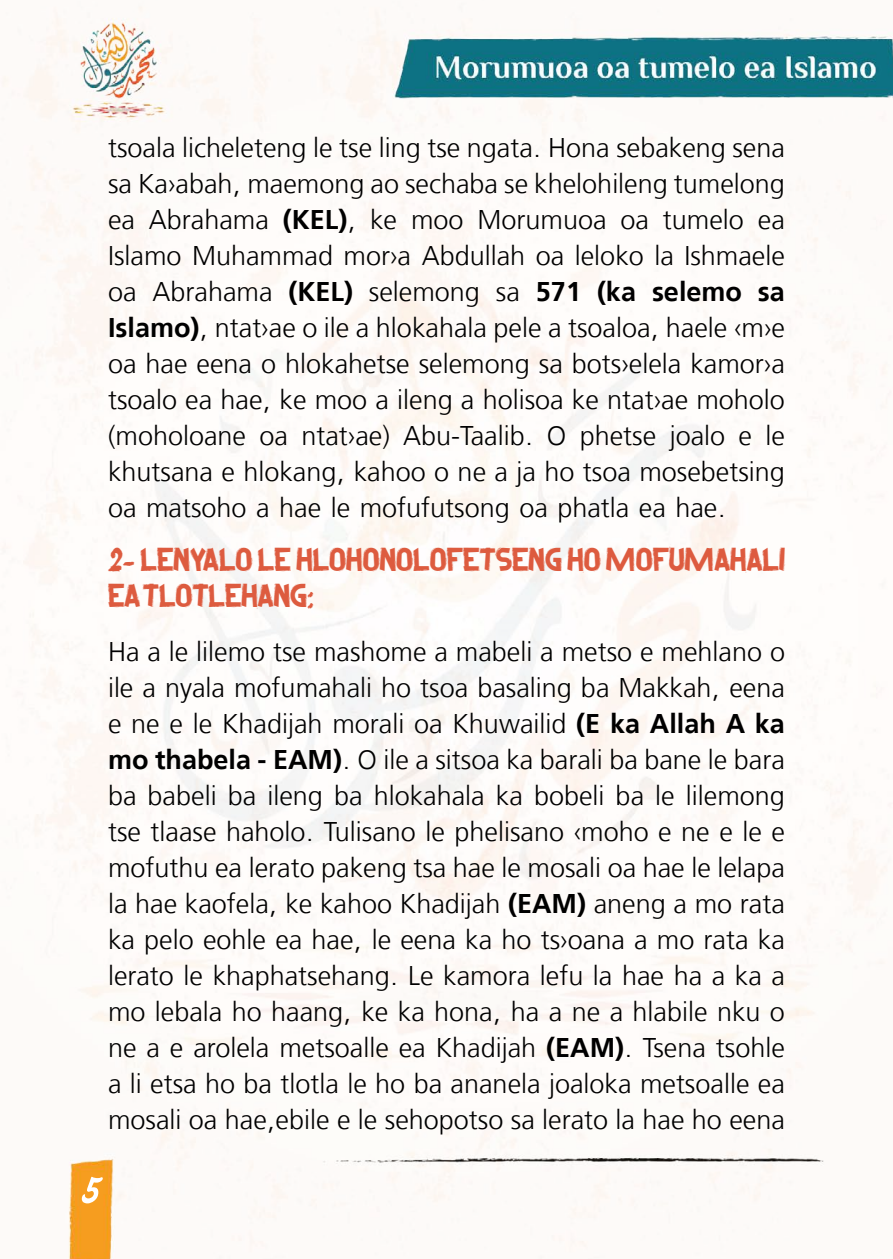
<style>
.page{position:relative;width:893px;height:1259px;background:#fff}
.page>*{position:absolute;margin:0;border:0;box-sizing:border-box;transform-origin:0 0}
.t1{font:66px "A Arslan Wessam A A Arslan Wessam A";color:#fff}
.t2{font:300 27px/36px "Frutiger LT Arabic 45";color:#000;text-align:justify}
.t3{font:27px/36px "Baskara Demo";color:#dd5b3f}
.s1{font-family:"Frutiger LT Arabic 65";font-weight:700}
.s2{font-family:"DG Forsha"}
</style>
<div class="page">
<img style="left:2px;top:6px;width:891px;height:1253px">
<p class="t2" style="left:108px;top:129px;width:678px">tsoala licheleteng le tse ling tse ngata. Hona sebakeng sena sa Ka›abah, maemong ao sechaba se khelohileng tumelong ea Abrahama <span class="s1">(KEL)</span>, ke moo Morumuoa oa tumelo ea Islamo Muhammad mor›a Abdullah oa leloko la Ishmaele oa Abrahama <span class="s1">(KEL)</span> selemong sa <span class="s1">571 (ka selemo sa Islamo)</span>, ntat›ae o ile a hlokahala pele a tsoaloa, haele ‹m›e oa hae eena o hlokahetse selemong sa bots›elela kamor›a tsoalo ea hae, ke moo a ileng a holisoa ke ntat›ae moholo (moholoane oa ntat›ae) Abu-Taalib. O phetse joalo e le khutsana e hlokang, kahoo o ne a ja ho tsoa mosebetsing oa matsoho a hae le mofufutsong oa phatla ea hae.</p>
<p class="t3" style="left:108px;top:543px;width:679px"><span class="s2">2-</span> LENYALO LE HLOHONOLOFETSENG HO MOFUMAHALI<br>EA TLOTLEHANG<span class="s2">:</span></p>
<p class="t2" style="left:108px;top:633px;width:678px">Ha a le lilemo tse mashome a mabeli a metso e mehlano o ile a nyala mofumahali ho tsoa basaling ba Makkah, eena e ne e le Khadijah morali oa Khuwailid <span class="s1">(E ka Allah A ka mo thabela - EAM)</span>. O ile a sitsoa ka barali ba bane le bara ba babeli ba ileng ba hlokahala ka bobeli ba le lilemong tse tlaase haholo. Tulisano le phelisano ‹moho e ne e le e mofuthu ea lerato pakeng tsa hae le mosali oa hae le lelapa la hae kaofela, ke kahoo Khadijah <span class="s1">(EAM)</span> aneng a mo rata ka pelo eohle ea hae, le eena ka ho ts›oana a mo rata ka lerato le khaphatsehang. Le kamora lefu la hae ha a ka a mo lebala ho haang, ke ka hona, ha a ne a hlabile nku o ne a e arolela metsoalle ea Khadijah <span class="s1">(EAM)</span>. Tsena tsohle a li etsa ho ba tlotla le ho ba ananela joaloka metsoalle ea mosali oa hae,ebile e le sehopotso sa lerato la hae ho eena</p>
<h1 class="t1" style="left:82px;top:1141px;width:24px">5</h1>
</div>
